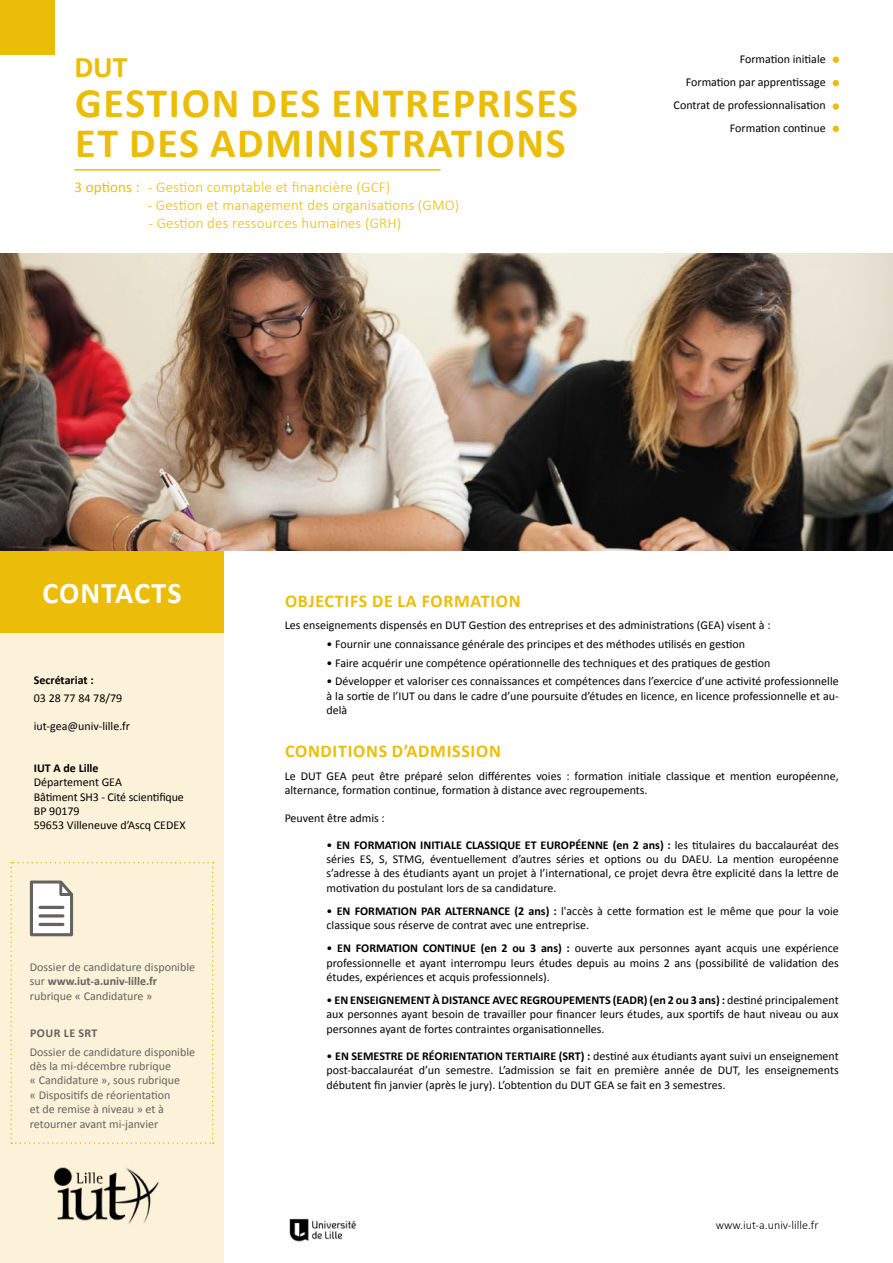
<style>
.page{position:relative;width:893px;height:1263px;background:#fff}
.page>*{position:absolute;margin:0;border:0;box-sizing:border-box;transform-origin:0 0}
.t1{font:700 42px/39.6px "Calibri";letter-spacing:.04em;color:#ecbd08}
.t2{font:700 30px "Calibri";letter-spacing:.035em;color:#fff}
.t3{font:700 30px "Calibri";color:#ecbd08}
.t4{font:700 18px "Calibri";letter-spacing:.04em;color:#ecbd08}
.t5{font:300 15px "Calibri";letter-spacing:.01em;color:#ecbd08}
.t6{font:12px/14.4px "Calibri";color:#000;text-align:justify}
.t7{font:12px/14.4px "Calibri";color:#646363}
.t8{font:300 12px "Calibri";color:#000}
.t9{font:700 12px "Calibri";color:#000}
.t10{font:700 12px "Calibri";letter-spacing:.04em;color:#646363}
.s1{font-weight:400}
.s2{font-weight:700}
</style>
<div class="page">
<img style="left:289px;top:1218px;width:68px;height:24px">
<div style="left:0;top:0;width:54px;height:54px;background:#ecbd08"></div>
<div style="left:0;top:550px;width:224px;height:83px;background:#ecbd08"></div>
<div style="left:0;top:633px;width:224px;height:630px;background:#fcf2d9"></div>
<img style="left:54px;top:1167px;width:105px;height:57px">
<svg style="left:10px;top:862px;width:204px;height:282px"></svg>
<img style="left:0;top:253px;width:893px;height:297px">
<hr style="left:74px;top:169px;width:367px;height:2px;background:#ecbd08">
<svg style="left:833px;top:57px;width:6px;height:6px"></svg>
<svg style="left:833px;top:80px;width:6px;height:6px"></svg>
<div style="left:833px;top:103px;width:6px;height:7px;background:#ecbd08;border-radius:50%"></div>
<svg style="left:833px;top:126px;width:6px;height:6px"></svg>
<h2 class="t3" style="left:74px;top:47px;width:55px">DUT</h2>
<h1 class="t1" style="left:75px;top:83px;width:504px">GESTION DES ENTREPRISES<br>ET DES ADMINISTRATIONS</h1>
<p class="t5" style="left:74px;top:178px;width:317px"><span class="s1">3 options :</span> - Gestion comptable et financière (GCF)</p>
<p class="t5" style="left:148px;top:196px;width:313px">- Gestion et management des organisations (GMO)</p>
<p class="t5" style="left:148px;top:214px;width:254px">- Gestion des ressources humaines (GRH)</p>
<p class="t6" style="left:674px;top:48px;width:154px;line-height:23px;text-align:right">Formation initiale<br>Formation par apprentissage<br>Contrat de professionnalisation<br>Formation continue</p>
<h2 class="t2" style="left:42px;top:574px;width:141px">CONTACTS</h2>
<p class="t9" style="left:34px;top:672px;width:62px">Secrétariat :</p>
<p class="t6" style="left:34px;top:691px;width:90px">03 28 77 84 78/79</p>
<p class="t6" style="left:34px;top:718px;width:98px">iut-gea@univ-lille.fr</p>
<p class="t9" style="left:34px;top:760px;width:66px">IUT A de Lille</p>
<p class="t6" style="left:34px;top:775px;width:153px;text-align:left">Département GEA<br>Bâtiment SH3 - Cité scientifique<br>BP 90179<br>59653 Villeneuve d’Ascq CEDEX</p>
<p class="t7" style="left:30px;top:959px;width:167px">Dossier de candidature disponible sur <span class="s2">www.iut-a.univ-lille.fr </span>rubrique « Candidature »</p>
<p class="t10" style="left:30px;top:1025px;width:69px">POUR LE SRT</p>
<p class="t7" style="left:30px;top:1044px;width:167px">Dossier de candidature disponible dès la mi-décembre rubrique<br>« Candidature », sous rubrique<br>« Dispositifs de réorientation<br>et de remise à niveau » et à retourner avant mi-janvier</p>
<h3 class="t4" style="left:285px;top:589px;width:237px">OBJECTIFS DE LA FORMATION</h3>
<p class="t6" style="left:285px;top:618px;width:487px">Les enseignements dispensés en DUT Gestion des entreprises et des administrations (GEA) visent à :</p>
<p class="t6" style="left:327px;top:637px;width:420px">• Fournir une connaissance générale des principes et des méthodes utilisés en gestion</p>
<p class="t6" style="left:327px;top:655px;width:445px">• Faire acquérir une compétence opérationnelle des techniques et des pratiques de gestion</p>
<p class="t6" style="left:327px;top:674px;width:514px">• Développer et valoriser ces connaissances et compétences dans l’exercice d’une activité professionnelle à la sortie de l’IUT ou dans le cadre d’une poursuite d’études en licence, en licence professionnelle et au&shy;delà</p>
<h3 class="t4" style="left:285px;top:739px;width:217px">CONDITIONS D’ADMISSION</h3>
<p class="t6" style="left:285px;top:769px;width:556px">Le DUT GEA peut être préparé selon différentes voies : formation initiale classique et mention européenne, alternance, formation continue, formation à distance avec regroupements.</p>
<p class="t6" style="left:285px;top:810px;width:102px">Peuvent être admis :</p>
<p class="t6" style="left:327px;top:837px;width:514px">• <span class="s2">EN FORMATION INITIALE CLASSIQUE ET EUROPÉENNE (en 2 ans) :</span> les titulaires du baccalauréat des séries ES, S, STMG, éventuellement d’autres séries et options ou du DAEU. La mention européenne s’adresse à des étudiants ayant un projet à l’international, ce projet devra être explicité dans la lettre de motivation du postulant lors de sa candidature.</p>
<p class="t6" style="left:327px;top:904px;width:514px">• <span class="s2">EN FORMATION PAR ALTERNANCE (2 ans) :</span> l'accès à cette formation est le même que pour la voie classique sous réserve de contrat avec une entreprise.</p>
<p class="t6" style="left:327px;top:941px;width:514px">• <span class="s2">EN FORMATION CONTINUE (en 2 ou 3 ans) :</span> ouverte aux personnes ayant acquis une expérience professionnelle et ayant interrompu leurs études depuis au moins 2 ans (possibilité de validation des études, expériences et acquis professionnels).</p>
<p class="t6" style="left:327px;top:993px;width:514px">• <span class="s2">EN ENSEIGNEMENT À DISTANCE AVEC REGROUPEMENTS (EADR) (en 2 ou 3 ans) :</span> destiné principalement aux personnes ayant besoin de travailler pour financer leurs études, aux sportifs de haut niveau ou aux personnes ayant de fortes contraintes organisationnelles.</p>
<p class="t6" style="left:327px;top:1049px;width:514px">• <span class="s2">EN SEMESTRE DE RÉORIENTATION TERTIAIRE (SRT) :</span> destiné aux étudiants ayant suivi un enseignement post-baccalauréat d’un semestre. L’admission se fait en première année de DUT, les enseignements débutent fin janvier (après le jury). L’obtention du DUT GEA se fait en 3 semestres.</p>
<p class="t8" style="left:716px;top:1218px;width:104px">www.iut-a.univ-lille.fr</p>
</div>
